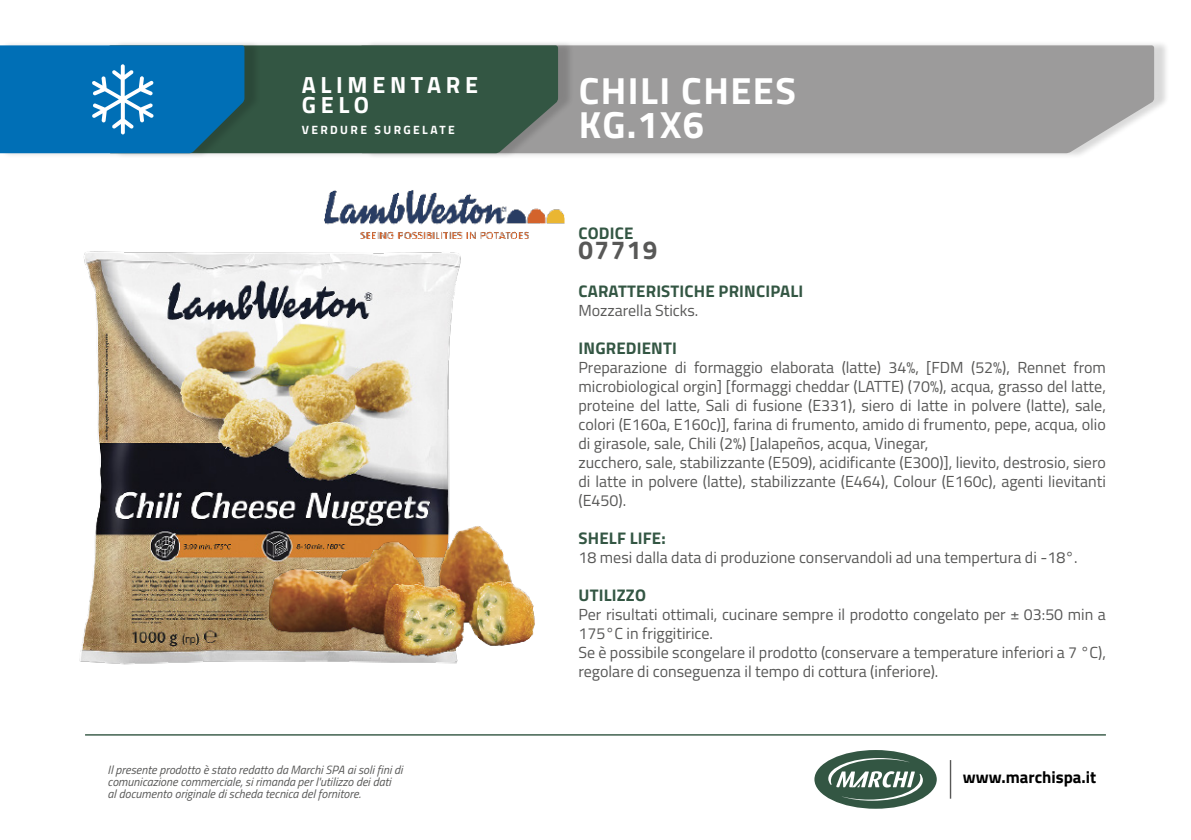
<style>
.page{position:relative;width:1191px;height:840px;background:#fff}
.page>*{position:absolute;margin:0;border:0;box-sizing:border-box;transform-origin:0 0}
.t1{font:700 37.8px "Titillium Web";letter-spacing:.04em;color:#fff}
.t2{font:700 26px "Titillium Web";letter-spacing:.06em;color:#585857}
.t3{font:700 23.4px "Titillium Web";letter-spacing:.2em;color:#fff}
.t4{font:700 16.8px "Titillium Web";letter-spacing:.01em;color:#335643}
.t5{font:700 16.8px "Titillium Web";color:#000}
.t6{font:16px/19px "Titillium Web";color:#585857;text-align:justify}
.t7{font:italic 12px/12px "Titillium Web";color:#585857}
.t8{font:700 12px "Titillium Web";letter-spacing:.2em;color:#fff}
</style>
<div class="page">
<img style="left:79px;top:238px;width:450px;height:427px">
<div style="left:365px;top:40px;width:804px;height:119px;background:#000;opacity:.15"></div>
<div style="left:574px;top:45px;width:580px;height:108px;background:#9c9b9b"></div>
<div style="left:113px;top:40px;width:461px;height:119px;background:#000;opacity:.15"></div>
<div style="left:260px;top:45px;width:298px;height:108px;background:#335643"></div>
<div style="left:0;top:40px;width:260px;height:119px;background:#000;opacity:.15"></div>
<svg style="left:0;top:45px;width:244px;height:108px;background:#0e74b3"></svg>
<img style="left:324px;top:190px;width:240px;height:48px">
<img style="left:247px;top:426px;width:331px;height:310px">
<hr style="left:949px;top:759px;width:2px;height:39px;background:#585857">
<div style="left:814px;top:749px;width:122px;height:59px;background:#335643;border-radius:50%"></div>
<svg style="left:828px;top:757px;width:95px;height:43px"></svg>
<hr style="left:85px;top:733px;width:1021px;height:2px;background:#335643">
<p class="t3" style="left:302px;top:67px;width:178px">ALIMENTARE</p>
<p class="t3" style="left:302px;top:87px;width:69px">GELO</p>
<p class="t8" style="left:302px;top:121px;width:155px">VERDURE SURGELATE</p>
<p class="t7" style="left:108px;top:762px;width:296px">Il presente prodotto è stato redatto da Marchi SPA ai soli fini di comunicazione commerciale, si rimanda per l'utilizzo dei dati<br>al documento originale di scheda tecnica del fornitore.</p>
<p class="t1" style="left:578px;top:61px;width:219px">CHILI CHEES</p>
<p class="t1" style="left:578px;top:96px;width:127px">KG.1X6</p>
<p class="t4" style="left:578px;top:220px;width:56px">CODICE</p>
<p class="t2" style="left:578px;top:230px;width:81px">07719</p>
<p class="t4" style="left:578px;top:278px;width:226px">CARATTERISTICHE PRINCIPALI</p>
<p class="t6" style="left:578px;top:300px;width:121px">Mozzarella Sticks.</p>
<p class="t4" style="left:578px;top:335px;width:100px">INGREDIENTI</p>
<p class="t6" style="left:578px;top:357px;width:529px">Preparazione di formaggio elaborata (latte) 34%, [FDM (52%), Rennet from microbiological orgin] [formaggi cheddar (LATTE) (70%), acqua, grasso del latte, proteine del latte, Sali di fusione (E331), siero di latte in polvere (latte), sale, colori (E160a, E160c)], farina di frumento, amido di frumento, pepe, acqua, olio di girasole, sale, Chili (2%) [Jalapeños, acqua, Vinegar,</p>
<p class="t6" style="left:578px;top:452px;width:529px">zucchero, sale, stabilizzante (E509), acidificante (E300)], lievito, destrosio, siero di latte in polvere (latte), stabilizzante (E464), Colour (E160c), agenti lievitanti (E450).</p>
<p class="t4" style="left:578px;top:525px;width:89px">SHELF LIFE:</p>
<p class="t6" style="left:578px;top:547px;width:501px">18 mesi dalla data di produzione conservandoli ad una tempertura di -18°.</p>
<p class="t4" style="left:578px;top:582px;width:69px">UTILIZZO</p>
<p class="t6" style="left:578px;top:604px;width:529px">Per risultati ottimali, cucinare sempre il prodotto congelato per ± 03:50 min a<br>175°C in friggitirice.</p>
<p class="t6" style="left:578px;top:642px;width:529px">Se è possibile scongelare il prodotto (conservare a temperature inferiori a 7 °C), regolare di conseguenza il tempo di cottura (inferiore).</p>
<p class="t5" style="left:963px;top:764px;width:135px">www.marchispa.it</p>
</div>
